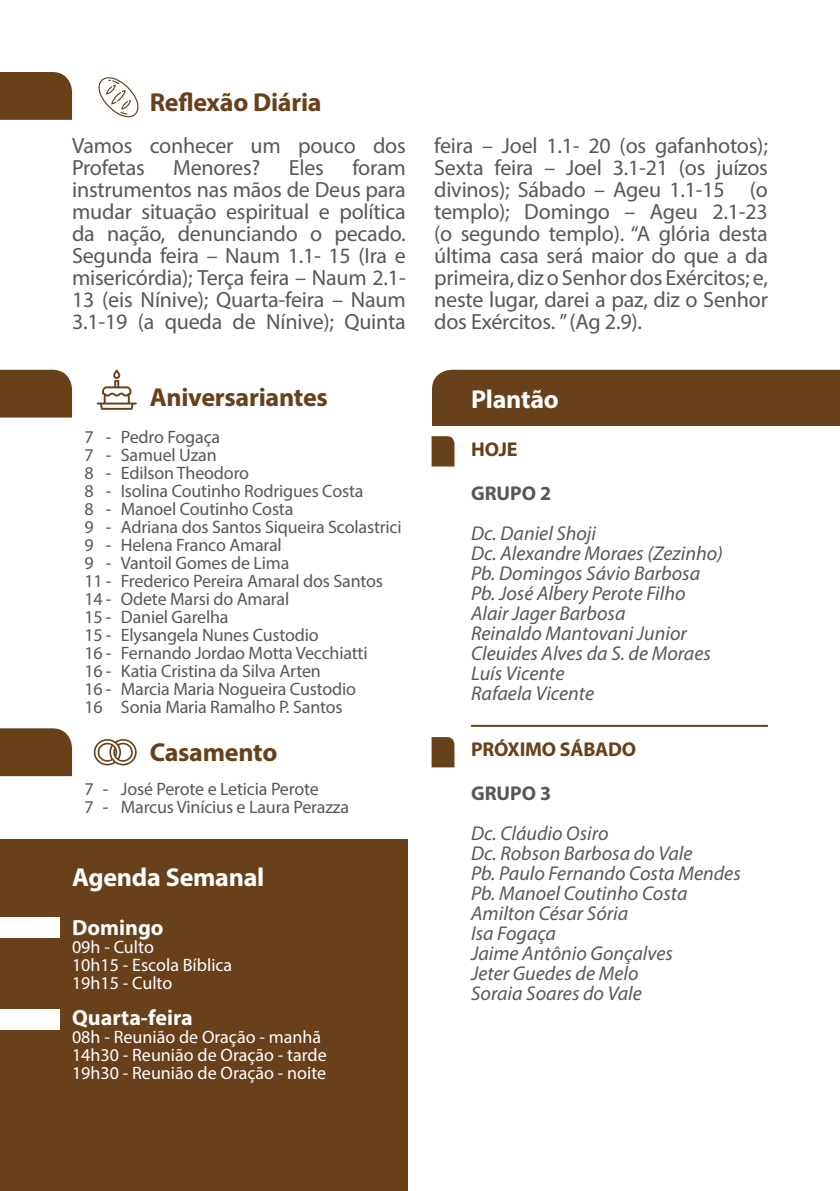
<style>
.page{position:relative;width:840px;height:1191px;background:#fff}
.page>*{position:absolute;margin:0;border:0;box-sizing:border-box;transform-origin:0 0}
.t1{font:700 26px "Myriad Pro";letter-spacing:-.01em;color:#68401a}
.t2{font:700 26px "Myriad Pro";letter-spacing:-.01em;color:#fff}
.t3{font:22px/22px "Myriad Pro";letter-spacing:-.01em;color:#57585a;text-align:justify}
.t4{font:700 22px "Myriad Pro";color:#fff}
.t5{font:italic 20px/20px "Myriad Pro";color:#57585a}
.t6{font:700 20px "Myriad Pro";letter-spacing:-.01em;color:#68401a}
.t7{font:700 20px "Myriad Pro";color:#57585a}
.t8{font:18px/18px "Myriad Pro";letter-spacing:-.01em;color:#57585a}
.t9{font:18px/18px "Myriad Pro";color:#fff}
.t10{font:18px/18px "Myriad Pro";color:#68401a;text-align:justify}
.s1{color:#68401a}
</style>
<div class="page">
<div style="left:432px;top:370px;width:407px;height:56px;background:#68401a"></div>
<div style="left:0;top:840px;width:408px;height:351px;background:#68401a"></div>
<div style="left:0;top:72px;width:72px;height:48px;background:#68401a"></div>
<div style="left:0;top:370px;width:72px;height:47px;background:#68401a"></div>
<div style="left:0;top:728px;width:72px;height:48px;background:#68401a"></div>
<svg style="left:98px;top:77px;width:41px;height:40px"></svg>
<svg style="left:97px;top:370px;width:40px;height:40px"></svg>
<hr style="left:471px;top:725px;width:296px;height:2px;background:#68401a">
<svg style="left:94px;top:739px;width:43px;height:26px"></svg>
<div style="left:0;top:917px;width:60px;height:21px;background:#fff"></div>
<div style="left:0;top:1009px;width:60px;height:20px;background:#fff"></div>
<svg style="left:431px;top:436px;width:23px;height:30px"></svg>
<svg style="left:431px;top:737px;width:23px;height:30px"></svg>
<p class="t1" style="left:150px;top:85px;width:173px">Reflexão Diária</p>
<p class="t3" style="left:72px;top:134px;width:335px">Vamos conhecer um pouco dos<br>Profetas</p>
<p class="t3" style="left:72px;top:156px;width:335px;text-indent:280px">foram instrumentos nas mãos de Deus para mudar situação espiritual e política da nação, denunciando o pecado.<br>Segunda feira – Naum 1.1- 15 (Ira e misericórdia); Terça feira – Naum 2.1- 13 (eis Nínive); Quarta-feira – Naum 3.1-19 (a queda de Nínive); Quinta</p>
<p class="t3" style="left:173px;top:156px;width:89px">Menores?</p>
<p class="t3" style="left:289px;top:156px;width:37px">Eles</p>
<p class="t8" style="left:84px;top:427px;width:28px">7<br>7<br>8<br>8<br>8<br>9<br>9<br>9<br>11<span class="s1">-<br></span>14<span class="s1">-<br></span>15<span class="s1">-<br></span>15<span class="s1">-<br></span>16<span class="s1">-<br></span>16<span class="s1">-<br></span>16<span class="s1">-<br></span>16</p>
<p class="t10" style="left:106px;top:427px;width:7px">- - - - - - - -</p>
<p class="t1" style="left:150px;top:380px;width:179px">Aniversariantes</p>
<p class="t8" style="left:121px;top:427px;width:282px">Pedro Fogaça<br>Samuel Uzan<br>Edilson Theodoro<br>Isolina Coutinho Rodrigues Costa<br>Manoel Coutinho Costa<br>Adriana dos Santos Siqueira Scolastrici<br>Helena Franco Amaral<br>Vantoil Gomes de Lima<br>Frederico Pereira Amaral dos Santos<br>Odete Marsi do Amaral<br>Daniel Garelha<br>Elysangela Nunes Custodio<br>Fernando Jordao Motta Vecchiatti<br>Katia Cristina da Silva Arten<br>Marcia Maria Nogueira Custodio<br>Sonia Maria Ramalho P. Santos</p>
<p class="t8" style="left:84px;top:779px;width:11px">7<br>7</p>
<p class="t10" style="left:103px;top:779px;width:7px">- -</p>
<p class="t1" style="left:150px;top:735px;width:129px">Casamento</p>
<p class="t8" style="left:121px;top:779px;width:230px">José Perote e Leticia Perote<br>Marcus Vinícius e Laura Perazza</p>
<p class="t2" style="left:72px;top:860px;width:194px">Agenda Semanal</p>
<p class="t4" style="left:72px;top:913px;width:93px">Domingo</p>
<p class="t9" style="left:72px;top:938px;width:162px">09h - Culto<br>10h15 - Escola Bíblica<br>19h15 - Culto</p>
<p class="t4" style="left:72px;top:1003px;width:122px">Quarta-feira</p>
<p class="t9" style="left:72px;top:1028px;width:256px">08h - Reunião de Oração - manhã<br>14h30 - Reunião de Oração - tarde<br>19h30 - Reunião de Oração - noite</p>
<p class="t3" style="left:434px;top:134px;width:335px">feira – Joel 1.1- 20 (os gafanhotos); Sexta feira – Joel 3.1-21 (os juízos divinos); Sábado – Ageu 1.1-15 (o templo); Domingo – Ageu 2.1-23 (o segundo templo). “A glória desta última casa será maior do que a da primeira, diz o Senhor dos Exércitos; e, neste lugar, darei a paz, diz o Senhor dos Exércitos. ” (Ag 2.9).</p>
<p class="t2" style="left:471px;top:382px;width:89px">Plantão</p>
<p class="t6" style="left:471px;top:436px;width:48px">HOJE</p>
<p class="t7" style="left:471px;top:480px;width:82px">GRUPO 2</p>
<p class="t5" style="left:471px;top:523px;width:253px">Dc. Daniel Shoji<br>Dc. Alexandre Moraes (Zezinho)<br>Pb. Domingos Sávio Barbosa<br>Pb. José Albery Perote Filho<br>Alair Jager Barbosa<br>Reinaldo Mantovani Junior<br>Cleuides Alves da S. de Moraes<br>Luís Vicente<br>Rafaela Vicente</p>
<p class="t6" style="left:471px;top:736px;width:167px">PRÓXIMO SÁBADO</p>
<p class="t7" style="left:471px;top:780px;width:82px">GRUPO 3</p>
<p class="t5" style="left:471px;top:823px;width:271px">Dc. Cláudio Osiro<br>Dc. Robson Barbosa do Vale<br>Pb. Paulo Fernando Costa Mendes<br>Pb. Manoel Coutinho Costa<br>Amilton César Sória<br>Isa Fogaça<br>Jaime Antônio Gonçalves<br>Jeter Guedes de Melo<br>Soraia Soares do Vale</p>
</div>
